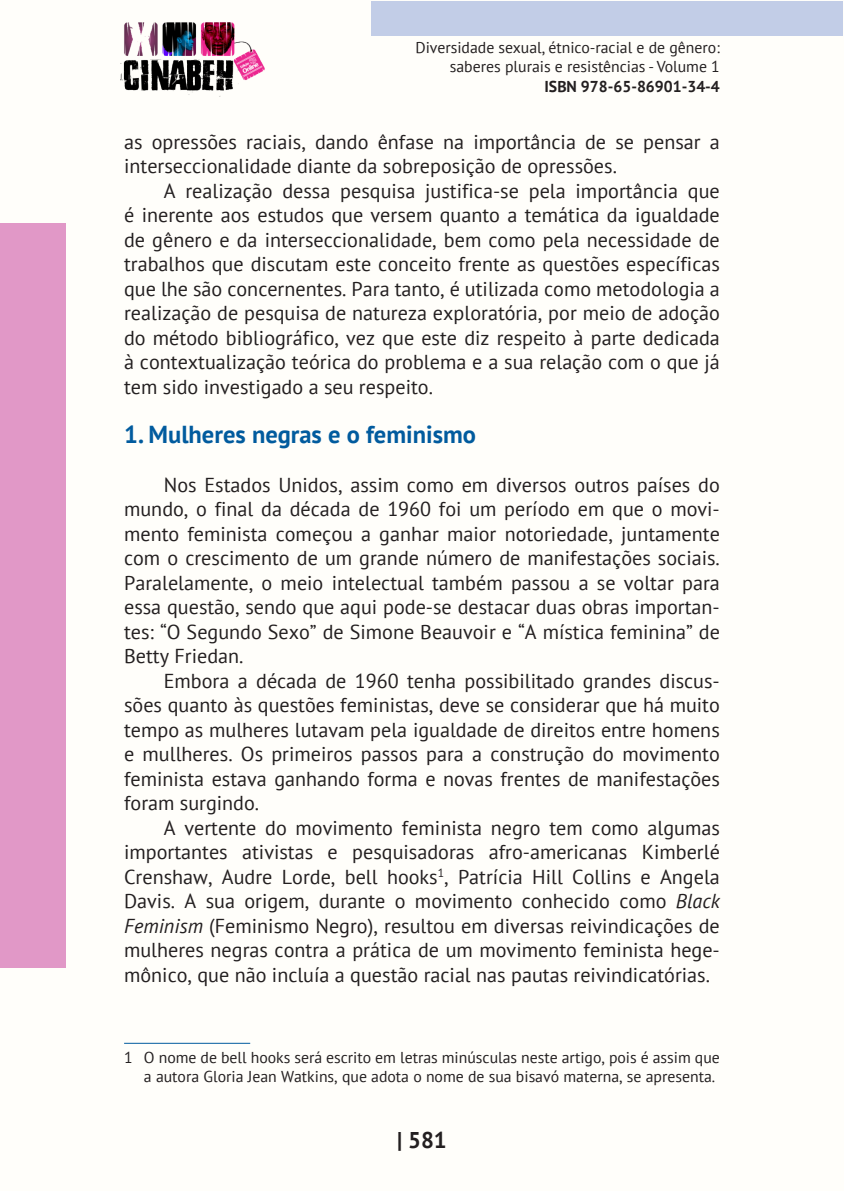
<style>
.page{position:relative;width:844px;height:1191px;background:#fff}
.page>*{position:absolute;margin:0;border:0;box-sizing:border-box;transform-origin:0 0}
._9_SUBTÍTULOS{font:700 24.5px "PT Sans";color:#015b9e}
.t1{font:700 22.75px "PT Sans";color:#231f20}
._8_CORPO{font:20.12px/24.5px "PT Sans";color:#231f20;text-align:justify}
._5_RODAPÉ{font:15.75px/18.9px "PT Sans";color:#231f20;text-align:right}
.t2{font:700 15.75px "PT Sans";color:#231f20}
.s1{font-style:italic}
</style>
<div class="page">
<div style="left:0;top:0;width:843px;height:1191px;background:#fffefa"></div>
<div style="left:371px;top:1px;width:471px;height:35px;background:#c2cde7"></div>
<div style="left:0;top:223px;width:65px;height:744px;background:#e198c7"></div>
<img style="left:120px;top:22px;width:144px;height:75px">
<hr style="left:124px;top:1042px;width:126px;height:1px;background:#015b9e">
<p class="_5_RODAPÉ" style="left:415px;top:38px;width:306px">Diversidade sexual, étnico-racial e de gênero: saberes plurais e resistências - Volume 1</p>
<p class="t2" style="left:544px;top:76px;width:177px">ISBN 978-65-86901-34-4</p>
<p class="_8_CORPO" style="left:124px;top:129px;width:597px">as opressões raciais, dando ênfase na importância de se pensar a interseccionalidade diante da sobreposição de opressões.</p>
<p class="_8_CORPO" style="left:124px;top:178px;width:597px;text-indent:40px">A realização dessa pesquisa justifica-se pela importância que é inerente aos estudos que versem quanto a temática da igualdade de gênero e da interseccionalidade, bem como pela necessidade de trabalhos que discutam este conceito frente as questões específicas que lhe são concernentes. Para tanto, é utilizada como metodologia a realização de pesquisa de natureza exploratória, por meio de adoção do método bibliográfico, vez que este diz respeito à parte dedicada à contextualização teórica do problema e a sua relação com o que já tem sido investigado a seu respeito.</p>
<p class="_9_SUBTÍTULOS" style="left:124px;top:418px;width:353px">1. Mulheres negras e o feminismo</p>
<p class="_8_CORPO" style="left:124px;top:472px;width:597px;text-indent:40px">Nos Estados Unidos, assim como em diversos outros países do mundo, o final da década de 1960 foi um período em que o movi&shy;mento feminista começou a ganhar maior notoriedade, juntamente com o crescimento de um grande número de manifestações sociais.<br>Paralelamente, o meio intelectual também passou a se voltar para essa questão, sendo que aqui pode-se destacar duas obras importan&shy;tes: “O Segundo Sexo” de Simone Beauvoir e “A mística feminina” de Betty Friedan.</p>
<p class="_8_CORPO" style="left:124px;top:668px;width:597px;text-indent:40px">Embora a década de 1960 tenha possibilitado grandes discus&shy;sões quanto às questões feministas, deve se considerar que há muito tempo as mulheres lutavam pela igualdade de direitos entre homens e mullheres. Os primeiros passos para a construção do movimento feminista estava ganhando forma e novas frentes de manifestações foram surgindo.</p>
<p class="_8_CORPO" style="left:124px;top:815px;width:597px;text-indent:40px">A vertente do movimento feminista negro tem como algumas importantes ativistas e pesquisadoras afro-americanas Kimberlé Crenshaw, Audre Lorde, bell hooks<sup>1</sup>, Patrícia Hill Collins e Angela Davis. A sua origem, durante o movimento conhecido como <span class="s1">Black Feminism</span> (Feminismo Negro), resultou em diversas reivindicações de mulheres negras contra a prática de um movimento feminista hege&shy;mônico, que não incluía a questão racial nas pautas reivindicatórias.</p>
<p class="_5_RODAPÉ" style="left:124px;top:1047px;width:597px">1 O nome de bell hooks será escrito em letras minúsculas neste artigo, pois é assim que a autora Gloria Jean Watkins, que adota o nome de sua bisavó materna, se apresenta.</p>
<p class="t1" style="left:397px;top:1125px;width:51px">| 581</p>
</div>
